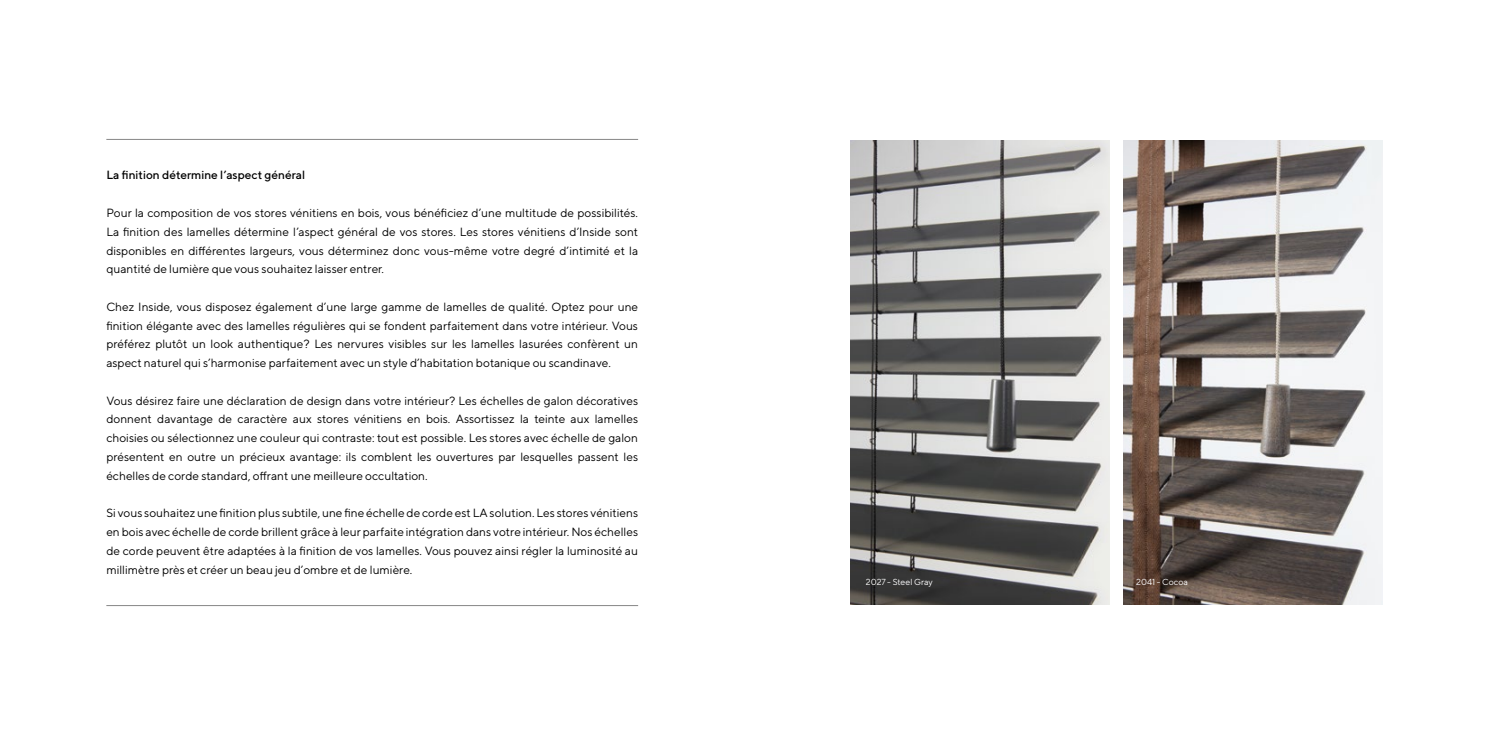
<style>
.page{position:relative;width:1489px;height:745px;background:#fff}
.page>*{position:absolute;margin:0;border:0;box-sizing:border-box;transform-origin:0 0}
.t1{font:11.88px/18.8px "TT Norms";color:#000;text-align:justify}
.t2{font:500 11.88px "TT Norms";color:#000}
.t3{font:8.75px "TT Norms";color:#fff}
</style>
<div class="page">
<img style="left:1123px;top:140px;width:259px;height:464px">
<img style="left:850px;top:140px;width:259px;height:464px">
<hr style="left:106px;top:139px;width:532px;height:1px;background:#878787">
<hr style="left:106px;top:605px;width:532px;height:1px;background:#878787">
<p class="t2" style="left:106px;top:168px;width:200px">La finition détermine l’aspect général</p>
<p class="t1" style="left:106px;top:203px;width:533px">Pour la composition de vos stores vénitiens en bois, vous bénéficiez d’une multitude de possibilités.<br>La finition des lamelles détermine l’aspect général de vos stores. Les stores vénitiens d’Inside sont disponibles en différentes largeurs, vous déterminez donc vous-même votre degré d’intimité et la quantité de lumière que vous souhaitez laisser entrer.</p>
<p class="t1" style="left:106px;top:297px;width:533px">Chez Inside, vous disposez également d’une large gamme de lamelles de qualité. Optez pour une finition élégante avec des lamelles régulières qui se fondent parfaitement dans votre intérieur. Vous préférez plutôt un look authentique? Les nervures visibles sur les lamelles lasurées confèrent un aspect naturel qui s’harmonise parfaitement avec un style d’habitation botanique ou scandinave.</p>
<p class="t1" style="left:106px;top:390px;width:533px">Vous désirez faire une déclaration de design dans votre intérieur? Les échelles de galon décoratives donnent davantage de caractère aux stores vénitiens en bois. Assortissez la teinte aux lamelles choisies ou sélectionnez une couleur qui contraste: tout est possible. Les stores avec échelle de galon présentent en outre un précieux avantage: ils comblent les ouvertures par lesquelles passent les échelles de corde standard, offrant une meilleure occultation.</p>
<p class="t1" style="left:106px;top:503px;width:533px">Si vous souhaitez une finition plus subtile, une fine échelle de corde est LA solution. Les stores vénitiens en bois avec échelle de corde brillent grâce à leur parfaite intégration dans votre intérieur. Nos échelles de corde peuvent être adaptées à la finition de vos lamelles. Vous pouvez ainsi régler la luminosité au millimètre près et créer un beau jeu d’ombre et de lumière.</p>
<p class="t3" style="left:865px;top:576px;width:68px">2027 - Steel Gray</p>
<p class="t3" style="left:1136px;top:576px;width:53px">2041 - Cocoa</p>
</div>
